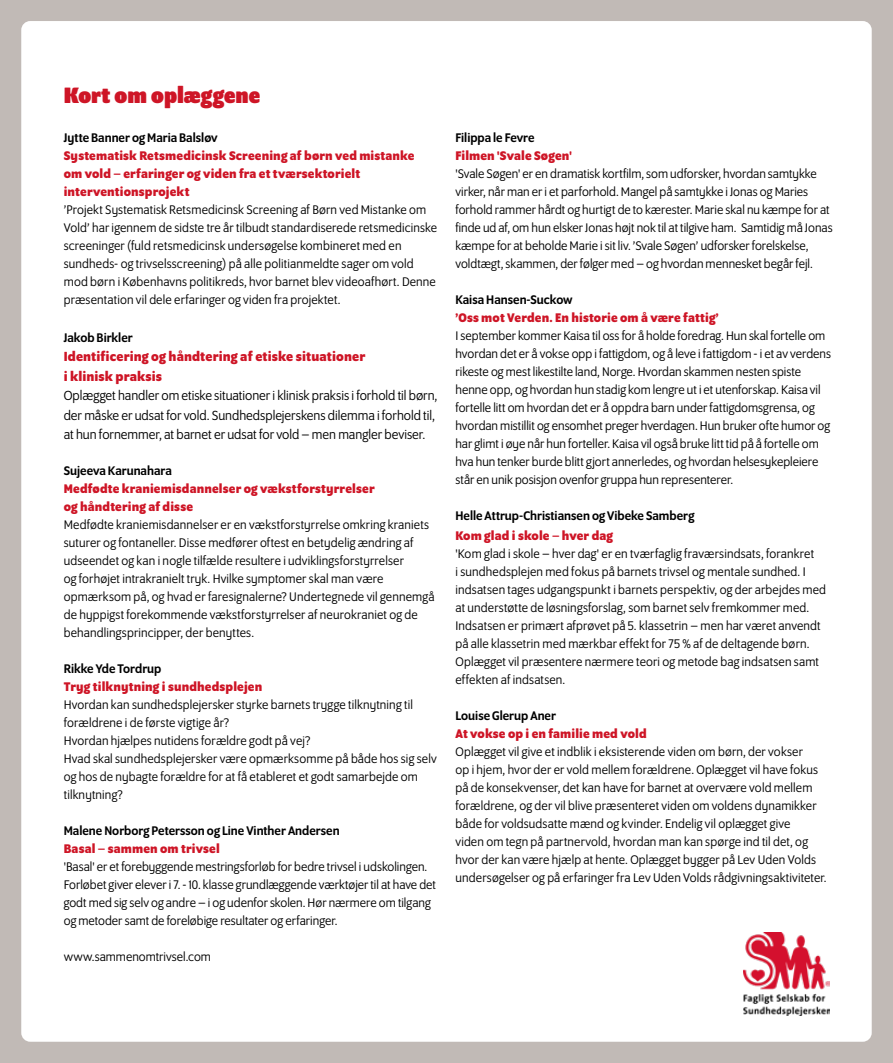
<style>
.page{position:relative;width:893px;height:1063px;background:#c1bab6}
.page>*{position:absolute;margin:0;border:0;box-sizing:border-box;transform-origin:0 0}
.t1{font:900 24px "Program OT";color:#ce1526}
.t2{font:14.25px/19.5px "Program OT";color:#000}
.t3{font:700 14.25px/19.5px "Program OT";letter-spacing:.01em;color:#ce1526}
.t4{font:13.5px/18px "Program OT";letter-spacing:.01em;color:#000}
.t5{font:700 13.5px/18px "Program OT";letter-spacing:.01em;color:#ce1526}
.t6{font:500 13.5px "Program OT";color:#000}
</style>
<div class="page">
<div style="left:21px;top:21px;width:851px;height:1021px;background:#fff;border-radius:9px"></div>
<img style="left:744px;top:932px;width:85px;height:83px">
<h1 class="t1" style="left:64px;top:81px;width:198px">Kort om oplæggene</h1>
<p class="t6" style="left:64px;top:130px;width:155px">Jytte Banner og Maria Balsløv</p>
<p class="t5" style="left:64px;top:147px;width:352px">Systematisk Retsmedicinsk Screening af børn ved mistanke om vold – erfaringer og viden fra et tværsektorielt interventionsprojekt</p>
<p class="t4" style="left:64px;top:201px;width:375px">’Projekt Systematisk Retsmedicinsk Screening af Børn ved Mistanke om Vold’ har igennem de sidste tre år tilbudt standardiserede retsmedicinske screeninger (fuld retsmedicinsk undersøgelse kombineret med en sundheds- og trivselsscreening) på alle politianmeldte sager om vold mod børn i Københavns politikreds, hvor barnet blev videoafhørt. Denne præsentation vil dele erfaringer og viden fra projektet.</p>
<p class="t6" style="left:64px;top:330px;width:70px">Jakob Birkler</p>
<p class="t3" style="left:64px;top:347px;width:303px">Identificering og håndtering af etiske situationer i klinisk praksis</p>
<p class="t2" style="left:64px;top:386px;width:375px">Oplægget handler om etiske situationer i klinisk praksis i forhold til børn, der måske er udsat for vold. Sundhedsplejerskens dilemma i forhold til, at hun fornemmer, at barnet er udsat for vold – men mangler beviser.</p>
<p class="t6" style="left:64px;top:463px;width:109px">Sujeeva Karunahara</p>
<p class="t5" style="left:64px;top:480px;width:312px">Medfødte kraniemisdannelser og vækstforstyrrelser og håndtering af disse</p>
<p class="t4" style="left:64px;top:516px;width:372px">Medfødte kraniemisdannelser er en vækstforstyrrelse omkring kraniets suturer og fontaneller. Disse medfører oftest en betydelig ændring af udseendet og kan i nogle tilfælde resultere i udviklingsforstyrrelser<br>og forhøjet intrakranielt tryk. Hvilke symptomer skal man være opmærksom på, og hvad er faresignalerne? Undertegnede vil gennemgå de hyppigst forekommende vækstforstyrrelser af neurokraniet og de behandlingsprincipper, der benyttes.</p>
<p class="t6" style="left:64px;top:661px;width:99px">Rikke Yde Tordrup</p>
<p class="t5" style="left:64px;top:678px;width:200px">Tryg tilknytning i sundhedsplejen</p>
<p class="t4" style="left:64px;top:696px;width:374px">Hvordan kan sundhedsplejersker styrke barnets trygge tilknytning til forældrene i de første vigtige år?<br>Hvordan hjælpes nutidens forældre godt på vej?<br>Hvad skal sundhedsplejersker være opmærksomme på både hos sig selv og hos de nybagte forældre for at få etableret et godt samarbejde om tilknytning?</p>
<p class="t6" style="left:64px;top:823px;width:277px">Malene Norborg Petersson og Line Vinther Andersen</p>
<p class="t5" style="left:64px;top:840px;width:157px">Basal – sammen om trivsel</p>
<p class="t4" style="left:64px;top:858px;width:374px">'Basal' er et forebyggende mestringsforløb for bedre trivsel i udskolingen.<br>Forløbet giver elever i 7. - 10. klasse grundlæggende værktøjer til at have det godt med sig selv og andre – i og udenfor skolen. Hør nærmere om tilgang og metoder samt de foreløbige resultater og erfaringer.</p>
<p class="t4" style="left:64px;top:948px;width:149px">www.sammenomtrivsel.com</p>
<p class="t6" style="left:455px;top:130px;width:81px">Filippa le Fevre</p>
<p class="t5" style="left:455px;top:147px;width:118px">Filmen 'Svale Søgen'</p>
<p class="t4" style="left:455px;top:165px;width:379px">'Svale Søgen' er en dramatisk kortfilm, som udforsker, hvordan samtykke virker, når man er i et parforhold. Mangel på samtykke i Jonas og Maries forhold rammer hårdt og hurtigt de to kærester. Marie skal nu kæmpe for at finde ud af, om hun elsker Jonas højt nok til at tilgive ham. Samtidig må Jonas kæmpe for at beholde Marie i sit liv. ’Svale Søgen’ udforsker forelskelse, voldtægt, skammen, der følger med – og hvordan mennesket begår fejl.</p>
<p class="t6" style="left:455px;top:292px;width:119px">Kaisa Hansen-Suckow</p>
<p class="t5" style="left:455px;top:309px;width:265px">’Oss mot Verden. En historie om å være fattig’</p>
<p class="t4" style="left:455px;top:327px;width:377px">I september kommer Kaisa til oss for å holde foredrag. Hun skal fortelle om hvordan det er å vokse opp i fattigdom, og å leve i fattigdom - i et av verdens rikeste og mest likestilte land, Norge. Hvordan skammen nesten spiste henne opp, og hvordan hun stadig kom lengre ut i et utenforskap. Kaisa vil fortelle litt om hvordan det er å oppdra barn under fattigdomsgrensa, og hvordan mistillit og ensomhet preger hverdagen. Hun bruker ofte humor og har glimt i øye når hun forteller. Kaisa vil også bruke litt tid på å fortelle om hva hun tenker burde blitt gjort annerledes, og hvordan helsesykepleiere står en unik posisjon ovenfor gruppa hun representerer.</p>
<p class="t6" style="left:455px;top:508px;width:240px">Helle Attrup-Christiansen og Vibeke Samberg</p>
<p class="t5" style="left:455px;top:526px;width:159px">Kom glad i skole – hver dag</p>
<p class="t4" style="left:455px;top:544px;width:372px">'Kom glad i skole – hver dag' er en tværfaglig fraværsindsats, forankret<br>i sundhedsplejen med fokus på barnets trivsel og mentale sundhed. I indsatsen tages udgangspunkt i barnets perspektiv, og der arbejdes med at understøtte de løsningsforslag, som barnet selv fremkommer med.<br>Indsatsen er primært afprøvet på 5. klassetrin – men har været anvendt på alle klassetrin med mærkbar effekt for 75 % af de deltagende børn.<br>Oplægget vil præsentere nærmere teori og metode bag indsatsen samt effekten af indsatsen.</p>
<p class="t6" style="left:455px;top:708px;width:102px">Louise Glerup Aner</p>
<p class="t5" style="left:455px;top:724px;width:193px">At vokse op i en familie med vold</p>
<p class="t4" style="left:455px;top:742px;width:373px">Oplægget vil give et indblik i eksisterende viden om børn, der vokser<br>op i hjem, hvor der er vold mellem forældrene. Oplægget vil have fokus på de konsekvenser, det kan have for barnet at overvære vold mellem forældrene, og der vil blive præsenteret viden om voldens dynamikker både for voldsudsatte mænd og kvinder. Endelig vil oplægget give<br>viden om tegn på partnervold, hvordan man kan spørge ind til det, og hvor der kan være hjælp at hente. Oplægget bygger på Lev Uden Volds undersøgelser og på erfaringer fra Lev Uden Volds rådgivningsaktiviteter.</p>
</div>
